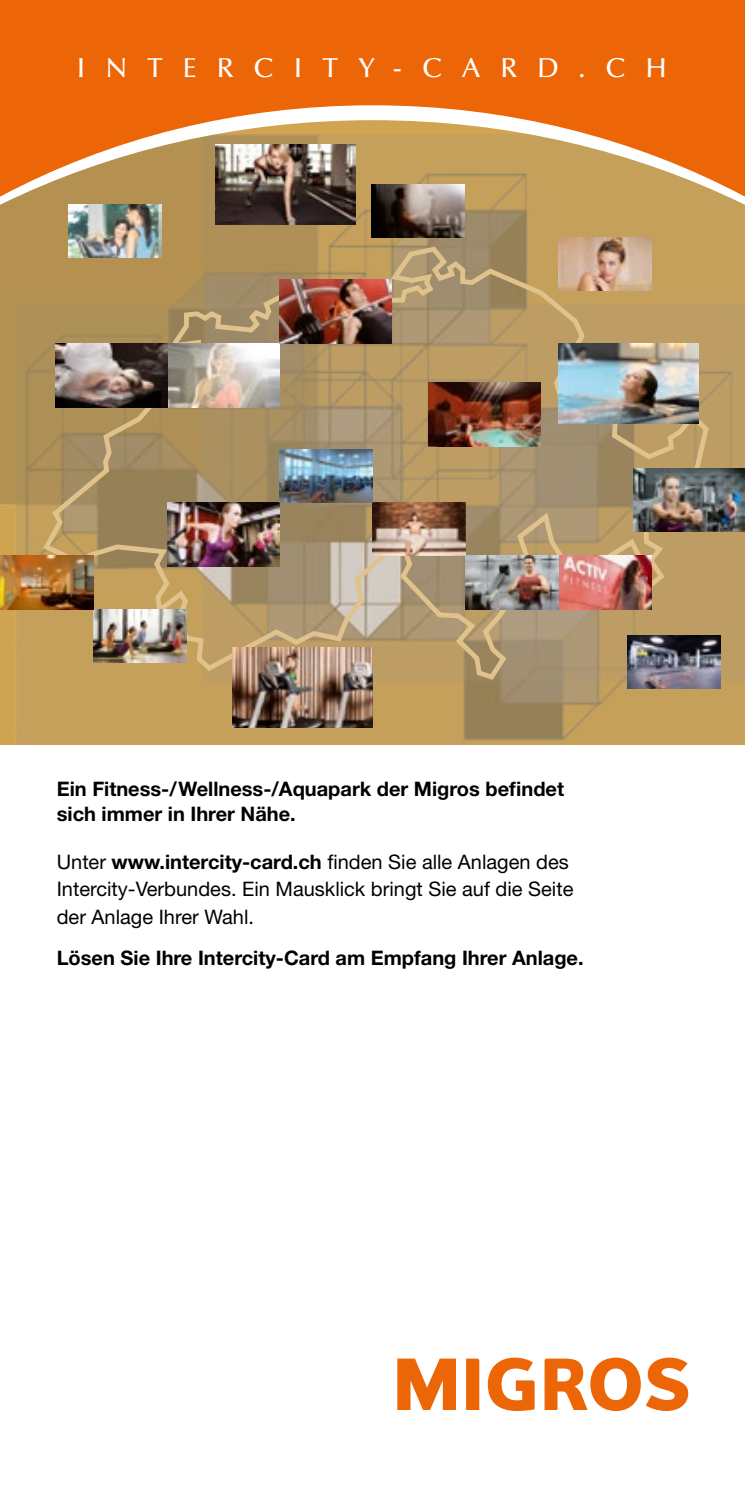
<style>
.page{position:relative;width:745px;height:1489px;background:#fff}
.page>*{position:absolute;margin:0;border:0;box-sizing:border-box;transform-origin:0 0}
.t1{font:500 27.5px "Optima LT Std";letter-spacing:.73em;color:#fff}
.t2{font:20px/27.5px "Helvetica Neue";color:#000}
.t3{font:700 20px/25px "Helvetica Neue";color:#000}
.s1{font-weight:700}
</style>
<div class="page">
<img style="left:0;top:205px;width:744px;height:539px">
<svg style="left:29px;top:244px;width:687px;height:438px;background:#b19667"></svg>
<svg style="left:0;top:197px;width:744px;height:8px;background:#bd9c5d"></svg>
<svg style="left:0;top:0;width:744px;height:197px;background:#e47b29"></svg>
<img style="left:167px;top:343px;width:112px;height:64px">
<img style="left:558px;top:343px;width:140px;height:80px">
<img style="left:371px;top:184px;width:93px;height:53px">
<img style="left:558px;top:237px;width:93px;height:53px">
<svg style="left:56px;top:343px;width:111px;height:64px;background:#736661"></svg>
<img style="left:68px;top:205px;width:93px;height:53px">
<img style="left:216px;top:144px;width:139px;height:80px">
<img style="left:233px;top:648px;width:139px;height:79px">
<img style="left:428px;top:383px;width:111px;height:63px">
<img style="left:626px;top:635px;width:93px;height:53px">
<img style="left:279px;top:280px;width:112px;height:63px">
<img style="left:632px;top:468px;width:112px;height:63px">
<img style="left:558px;top:556px;width:93px;height:53px">
<img style="left:167px;top:503px;width:112px;height:63px">
<img style="left:372px;top:503px;width:93px;height:53px">
<img style="left:279px;top:450px;width:93px;height:53px">
<img style="left:465px;top:556px;width:93px;height:53px">
<img style="left:93px;top:609px;width:93px;height:53px">
<img style="left:0;top:556px;width:93px;height:53px">
<svg style="left:744px;top:0;width:1px;height:215px"></svg>
<svg style="left:397px;top:1358px;width:58px;height:51px"></svg>
<svg style="left:466px;top:1358px;width:13px;height:51px"></svg>
<svg style="left:487px;top:1357px;width:47px;height:53px"></svg>
<svg style="left:544px;top:1357px;width:143px;height:53px"></svg>
<h1 class="t1" style="left:76px;top:52px;width:591px">INTERCITY-CARD.CH</h1>
<p class="t3" style="left:57px;top:775px;width:508px">Ein Fitness-/ Wellness-/Aquapark der Migros befindet sich immer in Ihrer Nähe.</p>
<p class="t2" style="left:57px;top:847px;width:518px">Unter <span class="s1">www.intercity-card.ch</span> finden Sie alle Anlagen des<br>Intercity-Verbundes. Ein Mausklick bringt Sie auf die Seite der Anlage Ihrer Wahl.</p>
<p class="t3" style="left:57px;top:945px;width:528px">Lösen Sie Ihre Intercity-Card am Empfang Ihrer Anlage.</p>
</div>
